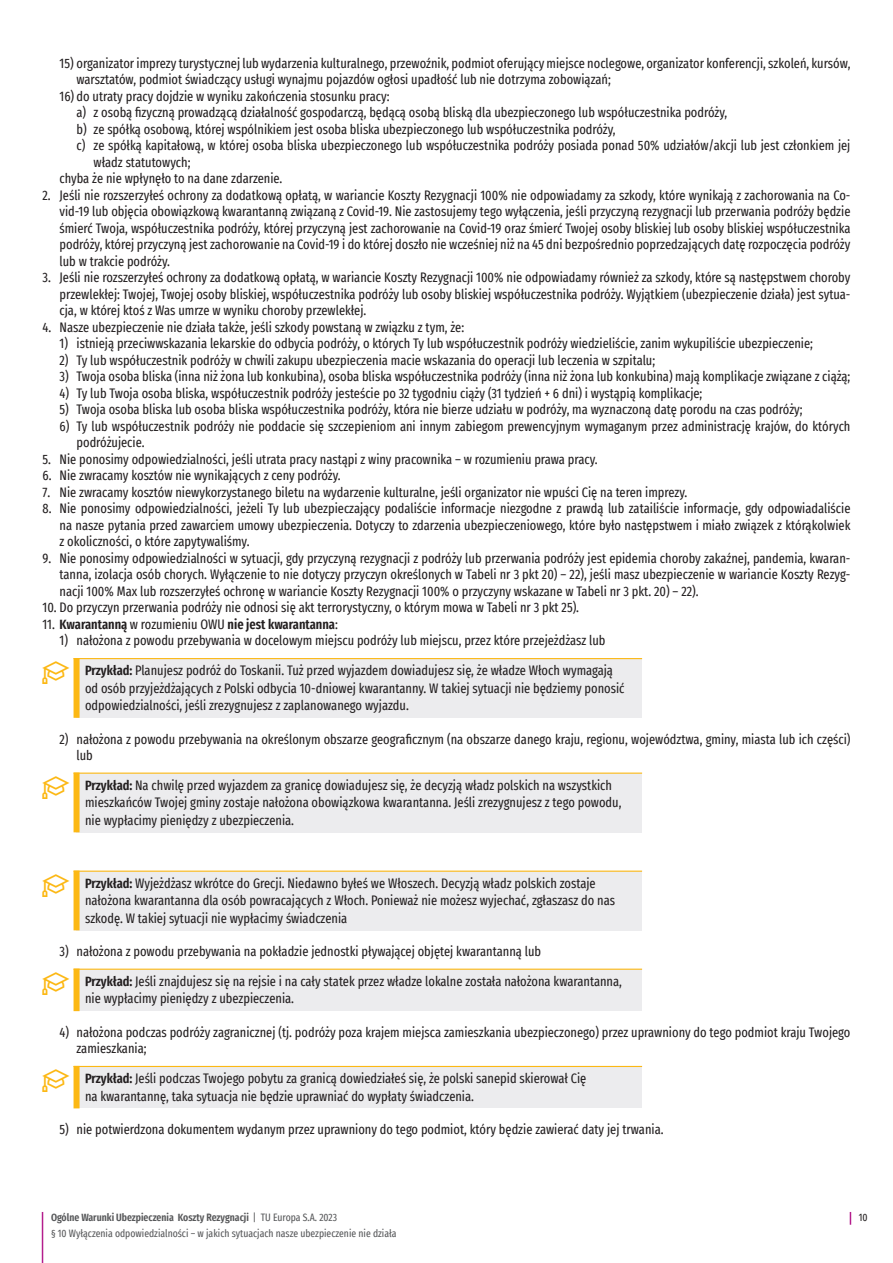
<style>
.page{position:relative;width:893px;height:1263px;background:#fff}
.page>*{position:absolute;margin:0;border:0;box-sizing:border-box;transform-origin:0 0}
.t1{font:extra-condensed 13.5px/16.5px "Fira Sans";color:#231f20}
.t2{font:600 extra-condensed 13.5px "Fira Sans";color:#231f20}
.t3{font:extra-condensed 10.5px "Fira Sans";color:#57585a}
.t4{font:600 extra-condensed 10.5px "Fira Sans";color:#57585a}
.t5{font:extra-condensed 10.5px "Fira Sans";color:#231f20}
.s1{font-weight:400}
.s2{font-family:"Segoe MDL2 Assets";font-stretch:normal;font-size:27px;color:#fcb814}
.s3{font-weight:600}
</style>
<div class="page">
<svg style="left:850px;top:1212px;width:1px;height:13px"></svg>
<hr style="left:42px;top:1212px;width:1px;height:51px;background:#b41e8d">
<div style="left:77px;top:659px;width:565px;height:59px;background:#ececee"></div>
<div style="left:74px;top:658px;width:6px;height:60px;background:#fcb814"></div>
<hr style="left:74px;top:658px;width:568px;height:1px;background:#fcb814">
<div style="left:77px;top:773px;width:565px;height:59px;background:#ececee"></div>
<div style="left:74px;top:772px;width:6px;height:60px;background:#fcb814"></div>
<hr style="left:74px;top:772px;width:568px;height:2px;background:#fcb814">
<div style="left:77px;top:871px;width:565px;height:59px;background:#ececee"></div>
<div style="left:74px;top:870px;width:6px;height:60px;background:#fcb814"></div>
<hr style="left:74px;top:870px;width:568px;height:2px;background:#fcb814">
<div style="left:77px;top:969px;width:565px;height:42px;background:#ececee"></div>
<div style="left:74px;top:969px;width:6px;height:42px;background:#fcb814"></div>
<hr style="left:74px;top:969px;width:568px;height:1px;background:#fcb814">
<div style="left:77px;top:1066px;width:565px;height:42px;background:#ececee"></div>
<div style="left:74px;top:1066px;width:6px;height:42px;background:#fcb814"></div>
<hr style="left:74px;top:1066px;width:568px;height:1px;background:#fcb814">
<p class="t1" style="left:77px;top:55px;width:775px;text-indent:-17px">15) organizator imprezy turystycznej lub wydarzenia kulturalnego, przewoźnik, podmiot oferujący miejsce noclegowe, organizator konferencji, szkoleń, kursów, warsztatów, podmiot świadczący usługi wynajmu pojazdów ogłosi upadłość lub nie dotrzyma zobowiązań;</p>
<p class="t1" style="left:60px;top:88px;width:332px">16) do utraty pracy dojdzie w wyniku zakończenia stosunku pracy:</p>
<p class="t1" style="left:77px;top:104px;width:652px">a) z osobą fizyczną prowadzącą działalność gospodarczą, będącą osobą bliską dla ubezpieczonego lub współuczestnika podróży,</p>
<p class="t1" style="left:77px;top:121px;width:541px">b) ze spółką osobową, której wspólnikiem jest osoba bliska ubezpieczonego lub współuczestnika podróży,</p>
<p class="t1" style="left:94px;top:137px;width:758px;text-indent:-17px">c) ze spółką kapitałową, w której osoba bliska ubezpieczonego lub współuczestnika podróży posiada ponad 50% udziałów/akcji lub jest członkiem jej władz statutowych;</p>
<p class="t1" style="left:60px;top:170px;width:224px">chyba że nie wpłynęło to na dane zdarzenie.</p>
<p class="t1" style="left:60px;top:187px;width:792px;text-align:justify;text-indent:-17px">2. Jeśli nie rozszerzyłeś ochrony za dodatkową opłatą, w wariancie Koszty Rezygnacji 100% nie odpowiadamy za szkody, które wynikają z zachorowania na Co&shy;vid-19 lub objęcia obowiązkową kwarantanną związaną z Covid-19. Nie zastosujemy tego wyłączenia, jeśli przyczyną rezygnacji lub przerwania podróży będzie śmierć Twoja, współuczestnika podróży, której przyczyną jest zachorowanie na Covid-19 oraz śmierć Twojej osoby bliskiej lub osoby bliskiej współuczestnika podróży, której przyczyną jest zachorowanie na Covid-19 i do której doszło nie wcześniej niż na 45 dni bezpośrednio poprzedzających datę rozpoczęcia podróży lub w trakcie podróży.</p>
<p class="t1" style="left:60px;top:269px;width:792px;text-align:justify;text-indent:-17px">3. Jeśli nie rozszerzyłeś ochrony za dodatkową opłatą, w wariancie Koszty Rezygnacji 100% nie odpowiadamy również za szkody, które są następstwem choroby przewlekłej: Twojej, Twojej osoby bliskiej, współuczestnika podróży lub osoby bliskiej współuczestnika podróży. Wyjątkiem (ubezpieczenie działa) jest sytua&shy;cja, w której ktoś z Was umrze w wyniku choroby przewlekłej.</p>
<p class="t1" style="left:43px;top:319px;width:423px">4. Nasze ubezpieczenie nie działa także, jeśli szkody powstaną w związku z tym, że:</p>
<p class="t1" style="left:60px;top:335px;width:755px">1) istnieją przeciwwskazania lekarskie do odbycia podróży, o których Ty lub współuczestnik podróży wiedzieliście, zanim wykupiliście ubezpieczenie;</p>
<p class="t1" style="left:60px;top:352px;width:597px">2) Ty lub współuczestnik podróży w chwili zakupu ubezpieczenia macie wskazania do operacji lub leczenia w szpitalu;</p>
<p class="t1" style="left:60px;top:368px;width:792px">3) Twoja osoba bliska (inna niż żona lub konkubina), osoba bliska współuczestnika podróży (inna niż żona lub konkubina) mają komplikacje związane z ciążą;</p>
<p class="t1" style="left:60px;top:385px;width:644px">4) Ty lub Twoja osoba bliska, współuczestnik podróży jesteście po 32 tygodniu ciąży (31 tydzień + 6 dni) i wystąpią komplikacje;</p>
<p class="t1" style="left:60px;top:401px;width:745px">5) Twoja osoba bliska lub osoba bliska współuczestnika podróży, która nie bierze udziału w podróży, ma wyznaczoną datę porodu na czas podróży;</p>
<p class="t1" style="left:77px;top:418px;width:775px;text-indent:-17px">6) Ty lub współuczestnik podróży nie poddacie się szczepieniom ani innym zabiegom prewencyjnym wymaganym przez administrację krajów, do których podróżujecie.</p>
<p class="t1" style="left:43px;top:451px;width:557px">5. Nie ponosimy odpowiedzialności, jeśli utrata pracy nastąpi z winy pracownika – w rozumieniu prawa pracy.</p>
<p class="t1" style="left:43px;top:467px;width:300px">6. Nie zwracamy kosztów nie wynikających z ceny podróży.</p>
<p class="t1" style="left:43px;top:484px;width:646px">7. Nie zwracamy kosztów niewykorzystanego biletu na wydarzenie kulturalne, jeśli organizator nie wpuści Cię na teren imprezy.</p>
<p class="t1" style="left:60px;top:500px;width:792px;text-align:justify;text-indent:-17px">8. Nie ponosimy odpowiedzialności, jeżeli Ty lub ubezpieczający podaliście informacje niezgodne z prawdą lub zatailiście informacje, gdy odpowiadaliście na nasze pytania przed zawarciem umowy ubezpieczenia. Dotyczy to zdarzenia ubezpieczeniowego, które było następstwem i miało związek z którąkolwiek z okoliczności, o które zapytywaliśmy.</p>
<p class="t1" style="left:60px;top:550px;width:792px;text-align:justify;text-indent:-17px">9. Nie ponosimy odpowiedzialności w sytuacji, gdy przyczyną rezygnacji z podróży lub przerwania podróży jest epidemia choroby zakaźnej, pandemia, kwaran&shy;tanna, izolacja osób chorych. Wyłączenie to nie dotyczy przyczyn określonych w Tabeli nr 3 pkt 20) – 22), jeśli masz ubezpieczenie w wariancie Koszty Rezyg&shy;nacji 100% Max lub rozszerzyłeś ochronę w wariancie Koszty Rezygnacji 100% o przyczyny wskazane w Tabeli nr 3 pkt. 20) – 22).</p>
<p class="t1" style="left:43px;top:599px;width:538px">10. Do przyczyn przerwania podróży nie odnosi się akt terrorystyczny, o którym mowa w Tabeli nr 3 pkt 25).</p>
<p class="t2" style="left:43px;top:613px;width:297px"><span class="s1">11.</span> Kwarantanną <span class="s1">w rozumieniu OWU</span> nie jest kwarantanna<span class="s1">:</span></p>
<p class="t1" style="left:60px;top:632px;width:547px">1) nałożona z powodu przebywania w docelowym miejscu podróży lub miejscu, przez które przejeżdżasz lub</p>
<p class="t1" style="left:85px;top:662px;width:541px;line-height:17.2px;text-indent:-43px"><span class="s2">ë</span> <span class="s3">Przykład:</span> Planujesz podróż do Toskanii. Tuż przed wyjazdem dowiadujesz się, że władze Włoch wymagają od osób przyjeżdżających z Polski odbycia 10-dniowej kwarantanny. W takiej sytuacji nie będziemy ponosić odpowiedzialności, jeśli zrezygnujesz z zaplanowanego wyjazdu.</p>
<p class="t1" style="left:77px;top:730px;width:775px;text-indent:-17px">2) nałożona z powodu przebywania na określonym obszarze geograficznym (na obszarze danego kraju, regionu, województwa, gminy, miasta lub ich części) lub</p>
<p class="t1" style="left:85px;top:776px;width:538px;line-height:17.2px;text-indent:-43px"><span class="s2">ë</span> <span class="s3">Przykład:</span> Na chwilę przed wyjazdem za granicę dowiadujesz się, że decyzją władz polskich na wszystkich mieszkańców Twojej gminy zostaje nałożona obowiązkowa kwarantanna. Jeśli zrezygnujesz z tego powodu, nie wypłacimy pieniędzy z ubezpieczenia.</p>
<p class="t1" style="left:85px;top:874px;width:532px;line-height:17.2px;text-indent:-43px"><span class="s2">ë</span> <span class="s3">Przykład:</span> Wyjeżdżasz wkrótce do Grecji. Niedawno byłeś we Włoszech. Decyzją władz polskich zostaje nałożona kwarantanna dla osób powracających z Włoch. Ponieważ nie możesz wyjechać, zgłaszasz do nas szkodę. W takiej sytuacji nie wypłacimy świadczenia</p>
<p class="t1" style="left:60px;top:943px;width:483px">3) nałożona z powodu przebywania na pokładzie jednostki pływającej objętej kwarantanną lub</p>
<p class="t1" style="left:85px;top:972px;width:538px;line-height:17.2px;text-indent:-43px"><span class="s2">ë</span> <span class="s3">Przykład:</span> Jeśli znajdujesz się na rejsie i na cały statek przez władze lokalne została nałożona kwarantanna, nie wypłacimy pieniędzy z ubezpieczenia.</p>
<p class="t1" style="left:77px;top:1023px;width:775px;text-indent:-17px">4) nałożona podczas podróży zagranicznej (tj. podróży poza krajem miejsca zamieszkania ubezpieczonego) przez uprawniony do tego podmiot kraju Twojego zamieszkania;</p>
<p class="t1" style="left:85px;top:1070px;width:503px;line-height:17.2px;text-indent:-43px"><span class="s2">ë</span> <span class="s3">Przykład:</span> Jeśli podczas Twojego pobytu za granicą dowiedziałeś się, że polski sanepid skierował Cię na kwarantannę, taka sytuacja nie będzie uprawniać do wypłaty świadczenia.</p>
<p class="t1" style="left:60px;top:1121px;width:605px">5) nie potwierdzona dokumentem wydanym przez uprawniony do tego podmiot, który będzie zawierać daty jej trwania.</p>
<p class="t4" style="left:51px;top:1209px;width:288px">Ogólne Warunki Ubezpieczenia Koszty Rezygnacji <span class="s1">| TU Europa S.A. 2023</span></p>
<p class="t5" style="left:859px;top:1210px;width:10px">10</p>
<p class="t3" style="left:51px;top:1225px;width:347px">§ 10 Wyłączenia odpowiedzialności – w jakich sytuacjach nasze ubezpieczenie nie działa</p>
</div>
